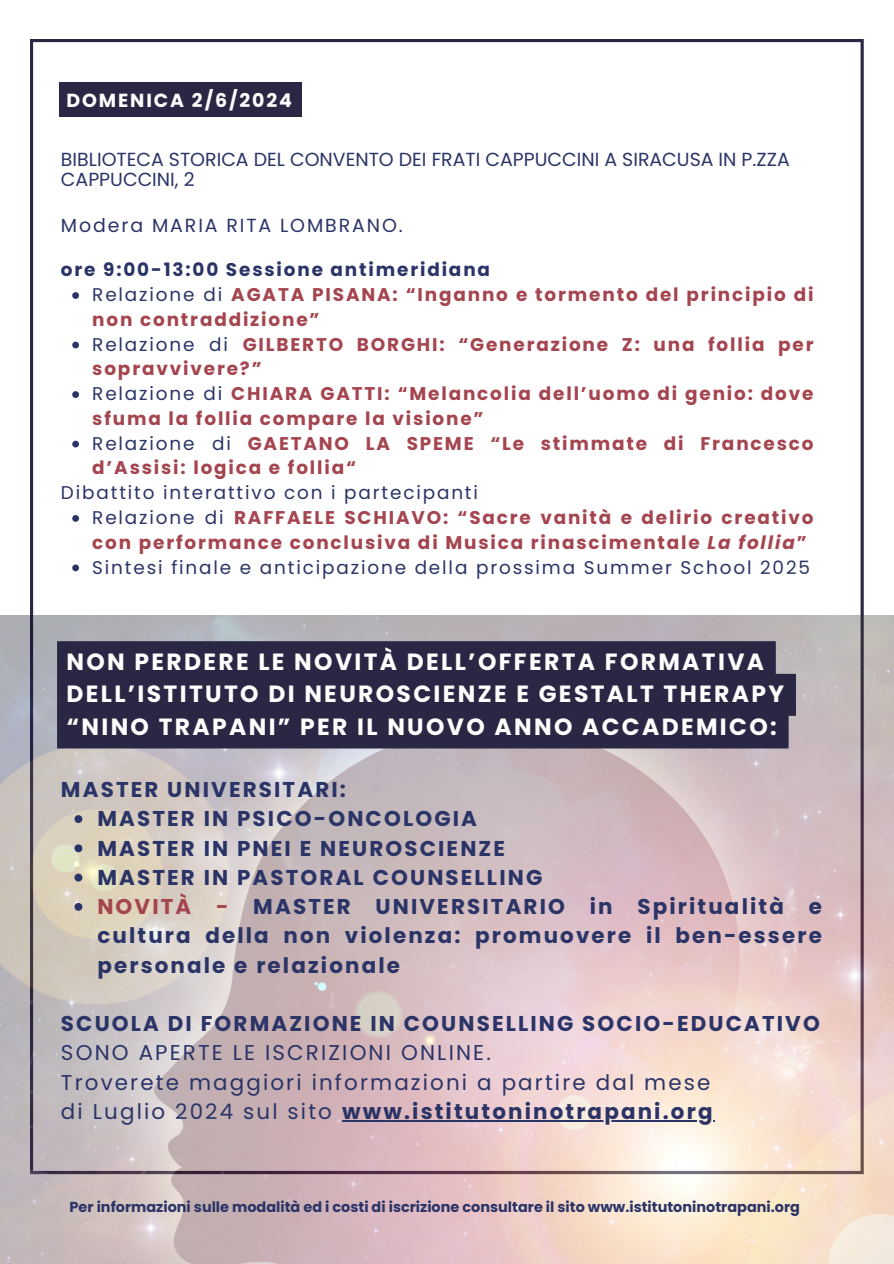
<style>
.page{position:relative;width:894px;height:1264px;background:#fff}
.page>*{position:absolute;margin:0;border:0;box-sizing:border-box;transform-origin:0 0}
.t1{font:700 23.4px/32.7px "Poppins";letter-spacing:.1em;color:#fefefe}
.t2{font:700 21.45px/29.2px "Poppins";letter-spacing:.1em;color:#2b3467;text-align:justify}
.t3{font:21.45px/29.2px "Poppins";letter-spacing:.1em;color:#2b3467}
.t4{font:18.9px/20.2px "Poppins";color:#2b3467}
.t5{font:18.9px "Poppins";letter-spacing:.1em;color:#2b3467}
.t6{font:700 18.9px "Poppins";letter-spacing:.1em;color:#fefefe}
.t7{font:700 18.45px/24.8px "Poppins";letter-spacing:.1em;color:#a4454f}
.t8{font:18.45px "Poppins";letter-spacing:.1em;color:#2b3467}
.t9{font:700 18.45px "Poppins";letter-spacing:.1em;color:#2b3467}
.t10{font:700 14.4px "Poppins";color:#2b3467}
.s1{font-weight:400;color:#2b3467}
.s2{font-style:italic}
.s3{color:#a4454f}
.s4{font-weight:700}
</style>
<div class="page">
<svg style="left:30px;top:39px;width:833px;height:576px"></svg>
<div style="left:59px;top:82px;width:242px;height:35px;background:#2a2744"></div>
<svg style="left:72px;top:292px;width:7px;height:7px"></svg>
<svg style="left:72px;top:342px;width:7px;height:6px"></svg>
<svg style="left:72px;top:391px;width:7px;height:7px"></svg>
<svg style="left:72px;top:441px;width:7px;height:6px"></svg>
<svg style="left:72px;top:515px;width:7px;height:7px"></svg>
<svg style="left:72px;top:564px;width:7px;height:7px"></svg>
<img style="left:0;top:615px;width:893px;height:648px">
<div style="left:57px;top:641px;width:738px;height:107px;background:#2a2744"></div>
<svg style="left:74px;top:815px;width:8px;height:8px"></svg>
<svg style="left:74px;top:844px;width:8px;height:8px"></svg>
<svg style="left:74px;top:873px;width:8px;height:8px"></svg>
<svg style="left:74px;top:902px;width:8px;height:8px"></svg>
<hr style="left:342px;top:1120px;width:372px;height:1px;background:#2b3467">
<p class="t6" style="left:66px;top:87px;width:227px">DOMENICA 2/6/2024</p>
<p class="t4" style="left:61px;top:149px;width:730px">BIBLIOTECA STORICA DEL CONVENTO DEI FRATI CAPPUCCINI A SIRACUSA IN P.ZZA<br>CAPPUCCINI, 2</p>
<p class="t5" style="left:61px;top:212px;width:343px">Modera MARIA RITA LOMBRANO.</p>
<p class="t9" style="left:61px;top:257px;width:430px">ore 9:00-13:00 Sessione antimeridiana</p>
<h5 class="t7" style="left:92px;top:282px;width:722px"><span class="s1">Relazione di</span> AGATA PISANA: “Inganno e tormento del principio di non contraddizione”</h5>
<p class="t7" style="left:92px;top:332px;width:722px"><span class="s1">Relazione di</span> GILBERTO BORGHI: “Generazione Z: una follia per sopravvivere?”</p>
<p class="t7" style="left:92px;top:381px;width:722px"><span class="s1">Relazione di</span> CHIARA GATTI: “Melancolia dell’uomo di genio: dove sfuma la follia compare la visione”</p>
<p class="t7" style="left:92px;top:431px;width:722px"><span class="s1">Relazione di</span> GAETANO LA SPEME “Le stimmate di Francesco d’Assisi: logica e follia“</p>
<p class="t8" style="left:61px;top:480px;width:418px">Dibattito interattivo con i partecipanti</p>
<h6 class="t7" style="left:92px;top:505px;width:722px"><span class="s1">Relazione di</span> RAFFAELE SCHIAVO: “Sacre vanità e delirio creativo con performance conclusiva di Musica rinascimentale <span class="s2">La follia</span>”</h6>
<p class="t8" style="left:92px;top:554px;width:719px">Sintesi finale e anticipazione della prossima Summer School 2025</p>
<h1 class="t1" style="left:66px;top:645px;width:699px">NON PERDERE LE NOVITÀ DELL’OFFERTA FORMATIVA</h1>
<p class="t1" style="left:66px;top:677px;width:719px">DELL’ISTITUTO DI NEUROSCIENZE E GESTALT THERAPY “NINO TRAPANI” PER IL NUOVO ANNO ACCADEMICO:</p>
<h1 class="t2" style="left:61px;top:775px;width:286px">MASTER UNIVERSITARI:</h1>
<p class="t2" style="left:97px;top:804px;width:381px">MASTER IN PSICO-ONCOLOGIA</p>
<p class="t2" style="left:97px;top:833px;width:409px">MASTER IN PNEI E NEUROSCIENZE</p>
<p class="t2" style="left:97px;top:862px;width:446px">MASTER IN PASTORAL COUNSELLING</p>
<p class="t2" style="left:97px;top:892px;width:725px"><span class="s3">NOVITÀ -</span> MASTER UNIVERSITARIO in Spiritualità e cultura della non violenza: promuovere il ben-essere personale e relazionale</p>
<h2 class="t3" style="left:61px;top:1009px;width:760px"><span class="s4">SCUOLA DI FORMAZIONE IN COUNSELLING SOCIO-EDUCATIVO </span>SONO APERTE LE ISCRIZIONI ONLINE.<br>Troverete maggiori informazioni a partire dal mese<br>di Luglio 2024 sul sito</h2>
<p class="t2" style="left:342px;top:1096px;width:372px">www.istitutoninotrapani.org</p>
<p class="t10" style="left:70px;top:1196px;width:731px">Per informazioni sulle modalità ed i costi di iscrizione consultare il sito www.istitutoninotrapani.org</p>
</div>
